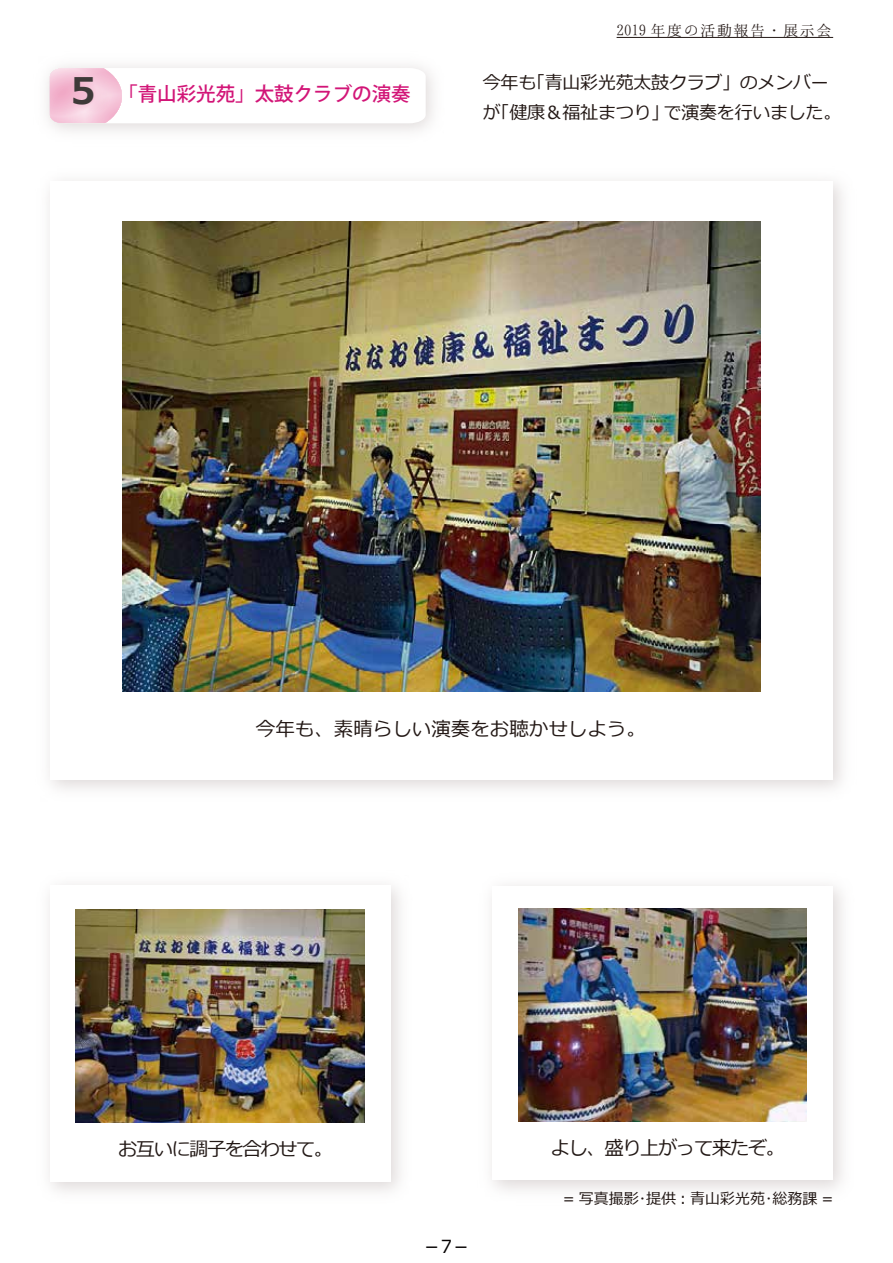
<style>
.page{position:relative;width:893px;height:1263px;background:#fff}
.page>*{position:absolute;margin:0;border:0;box-sizing:border-box;transform-origin:0 0}
.t1{font:19.5px "Meiryo";color:#231815}
.t2{font:500 19.5px "Koz Go Pr 6 N";color:#d21577}
.t3{font:19.5px "Meiryo";letter-spacing:-.08em;color:#221815}
.t4{font:19.35px "Meiryo";letter-spacing:-.08em;color:#221815}
.t5{font:18px/30px "Meiryo";letter-spacing:-.015em;color:#231815}
.t6{font:18px "Meiryo";color:#040000}
.t7{font:16.5px "Hannari Mincho";color:#231815}
.t8{font:15px "Meiryo";color:#221815}
.s1{font-family:"Meiryo";font-weight:700;font-size:36.6px;color:#3e3a39}
</style>
<div class="page">
<hr style="left:617px;top:37px;width:216px;height:1px;background:#231815">
<img style="left:47px;top:65px;width:386px;height:67px">
<svg style="left:50px;top:68px;width:376px;height:55px"></svg>
<img style="left:518px;top:908px;width:288px;height:213px">
<img style="left:76px;top:910px;width:288px;height:212px">
<img style="left:122px;top:221px;width:638px;height:470px">
<p class="t2" style="left:71px;top:82px;width:341px"><span class="s1">5</span> 「青山彩光苑」太鼓クラブの演奏</p>
<p class="t7" style="left:617px;top:21px;width:218px">2019 年度の活動報告・展示会</p>
<p class="t5" style="left:483px;top:68px;width:360px">今年も「青山彩光苑太鼓クラブ」のメンバーが「健康＆福祉まつり」で演奏を行いました。</p>
<p class="t1" style="left:256px;top:715px;width:391px">今年も、素晴らしい演奏をお聴かせしよう。</p>
<p class="t4" style="left:118px;top:1136px;width:217px">お互いに調子を合わせて。</p>
<p class="t3" style="left:550px;top:1134px;width:236px">よし、盛り上がって来たぞ。</p>
<p class="t6" style="left:423px;top:1234px;width:49px">－7－</p>
<p class="t8" style="left:563px;top:1188px;width:272px">= 写真撮影･提供 : 青山彩光苑･総務課 =</p>
</div>
